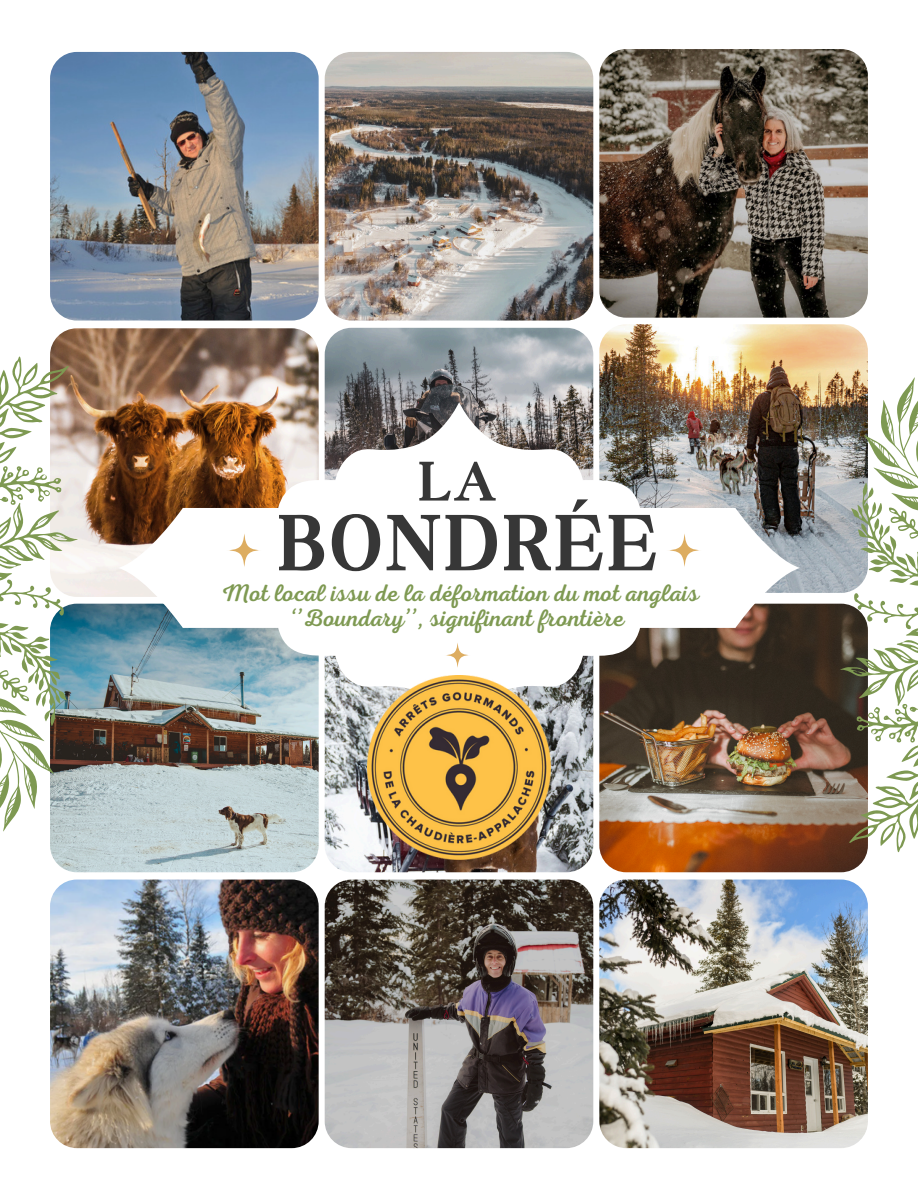
<style>
.page{position:relative;width:918px;height:1188px;background:#fff}
.page>*{position:absolute;margin:0;border:0;box-sizing:border-box;transform-origin:0 0}
.t1{font:700 85.2px "Boston Angel";letter-spacing:.05em;color:#373737}
.t2{font:700 59.7px "Boston Angel";color:#373737}
.t3{font:24.15px/24.8px "Nexa Script";color:#7e9952;text-align:center}
</style>
<div class="page">
<img style="left:325px;top:328px;width:268px;height:268px;border-radius:27px">
<img style="left:325px;top:604px;width:268px;height:268px;border-radius:27px">
<img style="left:599px;top:604px;width:269px;height:268px;border-radius:27px">
<img style="left:50px;top:604px;width:269px;height:268px;border-radius:27px">
<img style="left:599px;top:880px;width:269px;height:268px;border-radius:27px">
<img style="left:599px;top:324px;width:269px;height:269px;border-radius:27px">
<img style="left:50px;top:328px;width:269px;height:269px;border-radius:27px">
<img style="left:325px;top:880px;width:268px;height:268px;border-radius:27px">
<img style="left:50px;top:880px;width:269px;height:268px;border-radius:27px">
<img style="left:50px;top:52px;width:269px;height:269px;border-radius:27px">
<img style="left:599px;top:49px;width:269px;height:269px;border-radius:27px">
<img style="left:325px;top:52px;width:268px;height:269px;border-radius:27px">
<svg style="left:0;top:623px;width:67px;height:208px"></svg>
<svg style="left:0;top:357px;width:78px;height:259px"></svg>
<svg style="left:851px;top:378px;width:67px;height:208px"></svg>
<svg style="left:840px;top:593px;width:78px;height:259px"></svg>
<img style="left:118px;top:402px;width:682px;height:332px">
<svg style="left:666px;top:532px;width:36px;height:36px"></svg>
<svg style="left:226px;top:532px;width:36px;height:36px"></svg>
<img style="left:367px;top:676px;width:184px;height:183px">
<svg style="left:444px;top:642px;width:27px;height:27px"></svg>
<p class="t2" style="left:419px;top:446px;width:78px">LA</p>
<p class="t1" style="left:279px;top:492px;width:379px">BONDRÉE</p>
<h1 class="t3" style="left:221px;top:582px;width:479px">Mot local issu de la déformation du mot anglais ‘’Boundary’’, signifinant frontière</h1>
</div>
